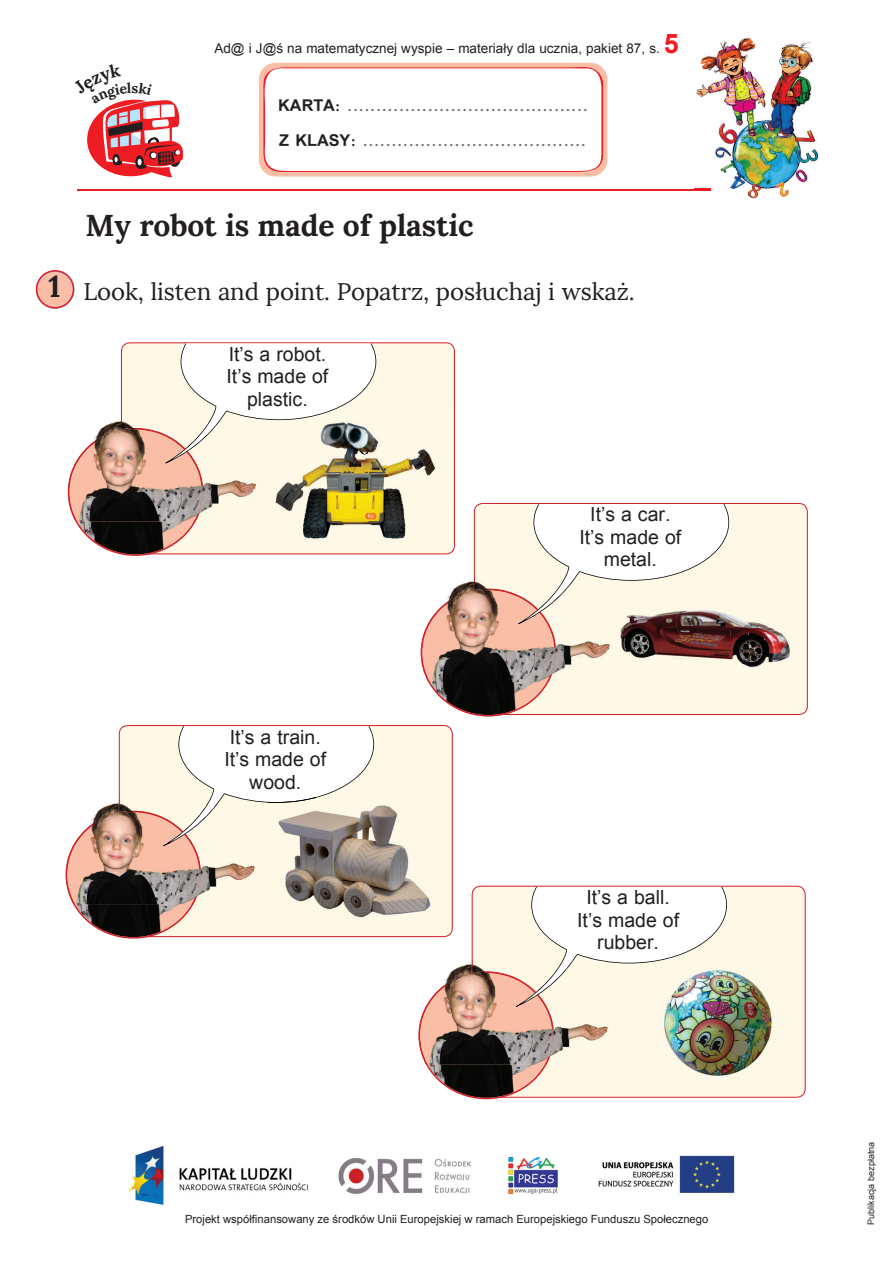
<style>
.page{position:relative;width:893px;height:1263px;background:#fff}
.page>*{position:absolute;margin:0;border:0;box-sizing:border-box;transform-origin:0 0}
.t1{font:700 30px "Lora";letter-spacing:-.005em;color:#231f20}
.t2{font:24px "Lora";letter-spacing:-.005em;color:#231f20}
.t3{font:19.5px/22.5px "Arial";color:#231f20;text-align:center}
.t4{font:700 18px/35.2px "Simplified Arabic";color:#6c6d70}
.t5{font:13.5px "Arial";color:#231f20}
.t6{font:11.25px "Arial";color:#231f20}
.t7{font:9px "Arial";color:#231f20}
.s1{font-weight:700;font-size:27px;color:#ee1d23}
.s2{color:#231f20}
.s3{font-weight:700;font-size:30px}
</style>
<div class="page">
<img style="left:128px;top:1145px;width:607px;height:60px">
<hr style="left:77px;top:189px;width:633px;height:1px;background:#ee1d23">
<div style="left:259px;top:63px;width:348px;height:114px;background:#fabda6;border-radius:17px"></div>
<svg style="left:260px;top:66px;width:343px;height:107px;background:#fef6f5"></svg>
<img style="left:694px;top:38px;width:125px;height:161px">
<svg style="left:694px;top:189px;width:16px;height:1px"></svg>
<svg style="left:36px;top:270px;width:38px;height:39px"></svg>
<svg style="left:127px;top:342px;width:328px;height:212px;background:#fae7d7"></svg>
<div style="left:376px;top:406px;width:78px;height:48px;background:#fef8e7"></div>
<img style="left:376px;top:454px;width:78px;height:49px">
<img style="left:376px;top:503px;width:78px;height:48px">
<svg style="left:68px;top:343px;width:308px;height:213px"></svg>
<svg style="left:479px;top:503px;width:329px;height:212px;background:#fbecdb"></svg>
<svg style="left:421px;top:504px;width:308px;height:212px"></svg>
<svg style="left:124px;top:725px;width:329px;height:212px;background:#fae9d9"></svg>
<svg style="left:66px;top:726px;width:308px;height:213px"></svg>
<svg style="left:476px;top:886px;width:330px;height:212px;background:#fceede"></svg>
<svg style="left:418px;top:887px;width:309px;height:212px"></svg>
<img style="left:612px;top:583px;width:183px;height:91px">
<img style="left:268px;top:797px;width:174px;height:127px">
<img style="left:268px;top:797px;width:50px;height:6px">
<img style="left:654px;top:963px;width:124px;height:118px">
<svg style="left:87px;top:99px;width:96px;height:79px"></svg>
<p class="t5" style="left:214px;top:39px;width:466px">Ad@ i J@ś na matematycznej wyspie – materiały dla ucznia, pakiet 87, s. <span class="s1">5</span></p>
<p class="t4" style="left:278px;top:88px;width:311px"><span class="s2">KARTA:</span> ..........................................<br><span class="s2">Z KLASY:</span> .......................................</p>
<h1 class="t1" style="left:85px;top:206px;width:390px">My robot is made of plastic</h1>
<p class="t2" style="left:49px;top:276px;width:588px"><span class="s3">1</span> Look, listen and point. Popatrz, posłuchaj i wskaż.</p>
<p class="t3" style="left:227px;top:343px;width:103px">It’s a robot.<br>It’s made of plastic.</p>
<p class="t3" style="left:224px;top:725px;width:103px">It’s a train.<br>It’s made of wood.</p>
<p class="t3" style="left:579px;top:503px;width:103px">It’s a car.<br>It’s made of metal.</p>
<p class="t3" style="left:577px;top:886px;width:103px">It’s a ball.<br>It’s made of rubber.</p>
<p class="t6" style="left:185px;top:1211px;width:525px">Projekt współfinansowany ze środków Unii Europejskiej w ramach Europejskiego Funduszu Społecznego</p>
<p class="t7" style="left:865px;top:1224px;width:84px;rotate:-90deg">Publikacja bezpłatna</p>
</div>
